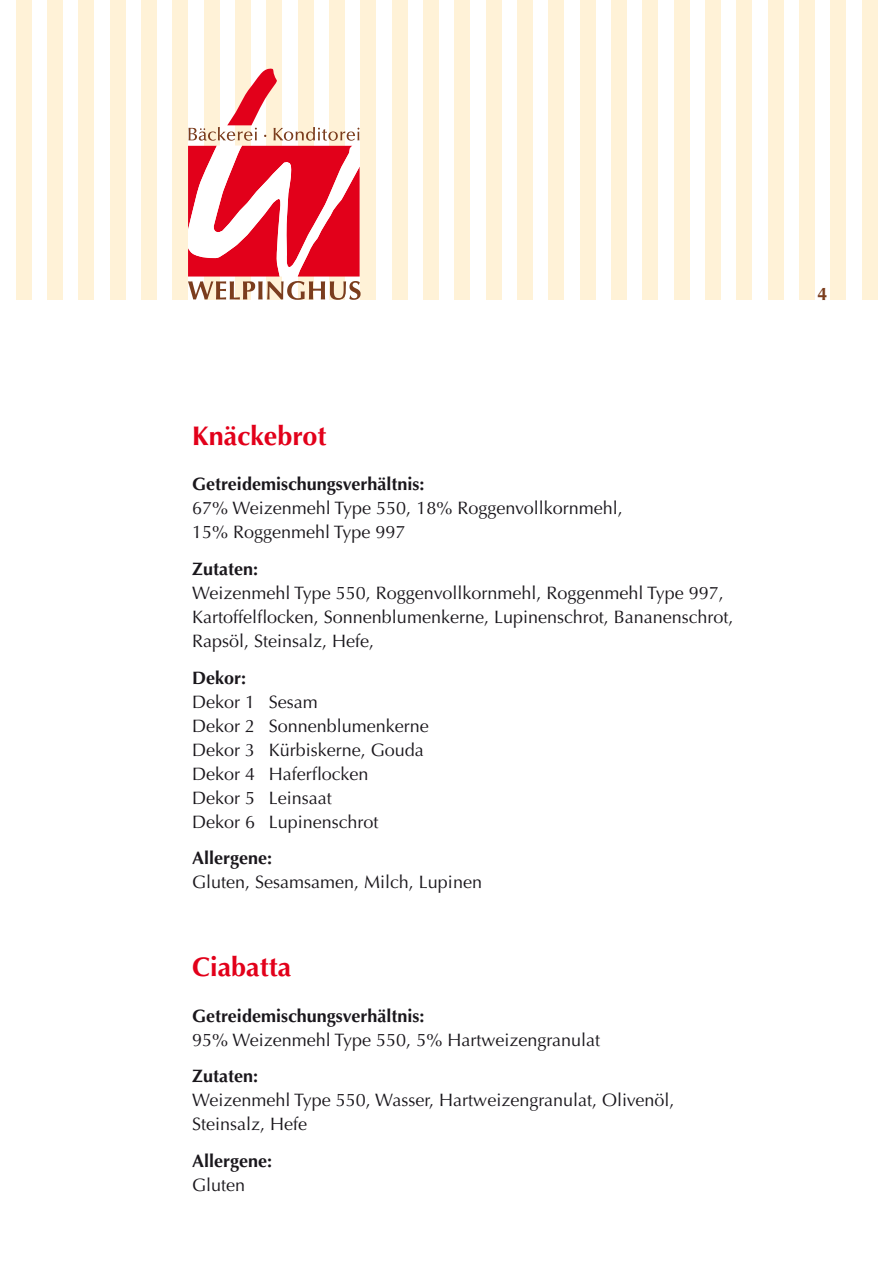
<style>
.page{position:relative;width:893px;height:1263px;background:#fff}
.page>*{position:absolute;margin:0;border:0;box-sizing:border-box;transform-origin:0 0}
.t1{font:700 27px "Optima";color:#e2001a}
.t2{font:18px/24px "Optima";color:#1a171c}
.t3{font:700 18px "Optima";color:#1a171c}
.t4{font:700 18px "Optima";color:#7b3d1e}
</style>
<div class="page">
<div style="left:16px;top:0;width:15px;height:300px;background:#fff2d7"></div>
<div style="left:47px;top:0;width:16px;height:300px;background:#fff2d7"></div>
<div style="left:78px;top:0;width:16px;height:300px;background:#fff2d7"></div>
<div style="left:110px;top:0;width:15px;height:300px;background:#fff2d7"></div>
<div style="left:141px;top:0;width:16px;height:300px;background:#fff2d7"></div>
<div style="left:172px;top:0;width:16px;height:300px;background:#fff2d7"></div>
<div style="left:204px;top:0;width:15px;height:300px;background:#fff2d7"></div>
<div style="left:235px;top:0;width:16px;height:300px;background:#fff2d7"></div>
<div style="left:266px;top:0;width:16px;height:300px;background:#fff2d7"></div>
<div style="left:298px;top:0;width:15px;height:300px;background:#fff2d7"></div>
<div style="left:329px;top:0;width:16px;height:300px;background:#fff2d7"></div>
<div style="left:360px;top:0;width:16px;height:300px;background:#fff2d7"></div>
<div style="left:392px;top:0;width:15px;height:300px;background:#fff2d7"></div>
<div style="left:423px;top:0;width:16px;height:300px;background:#fff2d7"></div>
<div style="left:454px;top:0;width:16px;height:300px;background:#fff2d7"></div>
<div style="left:486px;top:0;width:15px;height:300px;background:#fff2d7"></div>
<div style="left:517px;top:0;width:16px;height:300px;background:#fff2d7"></div>
<div style="left:548px;top:0;width:16px;height:300px;background:#fff2d7"></div>
<div style="left:580px;top:0;width:15px;height:300px;background:#fff2d7"></div>
<div style="left:611px;top:0;width:16px;height:300px;background:#fff2d7"></div>
<div style="left:642px;top:0;width:16px;height:300px;background:#fff2d7"></div>
<div style="left:674px;top:0;width:15px;height:300px;background:#fff2d7"></div>
<div style="left:705px;top:0;width:16px;height:300px;background:#fff2d7"></div>
<div style="left:736px;top:0;width:16px;height:300px;background:#fff2d7"></div>
<div style="left:768px;top:0;width:15px;height:300px;background:#fff2d7"></div>
<div style="left:799px;top:0;width:16px;height:300px;background:#fff2d7"></div>
<div style="left:830px;top:0;width:16px;height:300px;background:#fff2d7"></div>
<div style="left:862px;top:0;width:15px;height:300px;background:#fff2d7"></div>
<svg style="left:188px;top:68px;width:173px;height:232px"></svg>
<h1 class="t1" style="left:192px;top:420px;width:136px">Knäckebrot</h1>
<p class="t3" style="left:192px;top:474px;width:234px">Getreidemischungsverhältnis:</p>
<p class="t2" style="left:192px;top:496px;width:432px">67% Weizenmehl Type 550, 18% Roggenvollkornmehl,<br>15% Roggenmehl Type 997</p>
<p class="t3" style="left:192px;top:558px;width:68px">Zutaten:</p>
<p class="t2" style="left:192px;top:581px;width:543px">Weizenmehl Type 550, Roggenvollkornmehl, Roggenmehl Type 997,<br>Kartoffelflocken, Sonnenblumenkerne, Lupinenschrot, Bananenschrot,<br>Rapsöl, Steinsalz, Hefe,</p>
<p class="t3" style="left:192px;top:667px;width:56px">Dekor:</p>
<p class="t2" style="left:192px;top:690px;width:238px">Dekor 1 Sesam<br>Dekor 2 Sonnenblumenkerne<br>Dekor 3 Kürbiskerne, Gouda<br>Dekor 4 Haferflocken<br>Dekor 5 Leinsaat<br>Dekor 6 Lupinenschrot</p>
<p class="t3" style="left:192px;top:848px;width:82px">Allergene:</p>
<p class="t2" style="left:192px;top:871px;width:291px">Gluten, Sesamsamen, Milch, Lupinen</p>
<h1 class="t1" style="left:192px;top:951px;width:101px">Ciabatta</h1>
<p class="t3" style="left:192px;top:1005px;width:234px">Getreidemischungsverhältnis:</p>
<p class="t2" style="left:192px;top:1028px;width:409px">95% Weizenmehl Type 550, 5% Hartweizengranulat</p>
<p class="t3" style="left:192px;top:1066px;width:68px">Zutaten:</p>
<p class="t2" style="left:192px;top:1088px;width:484px">Weizenmehl Type 550, Wasser, Hartweizengranulat, Olivenöl,<br>Steinsalz, Hefe</p>
<p class="t3" style="left:192px;top:1150px;width:82px">Allergene:</p>
<p class="t2" style="left:192px;top:1173px;width:55px">Gluten</p>
<p class="t4" style="left:817px;top:283px;width:12px">4</p>
</div>
